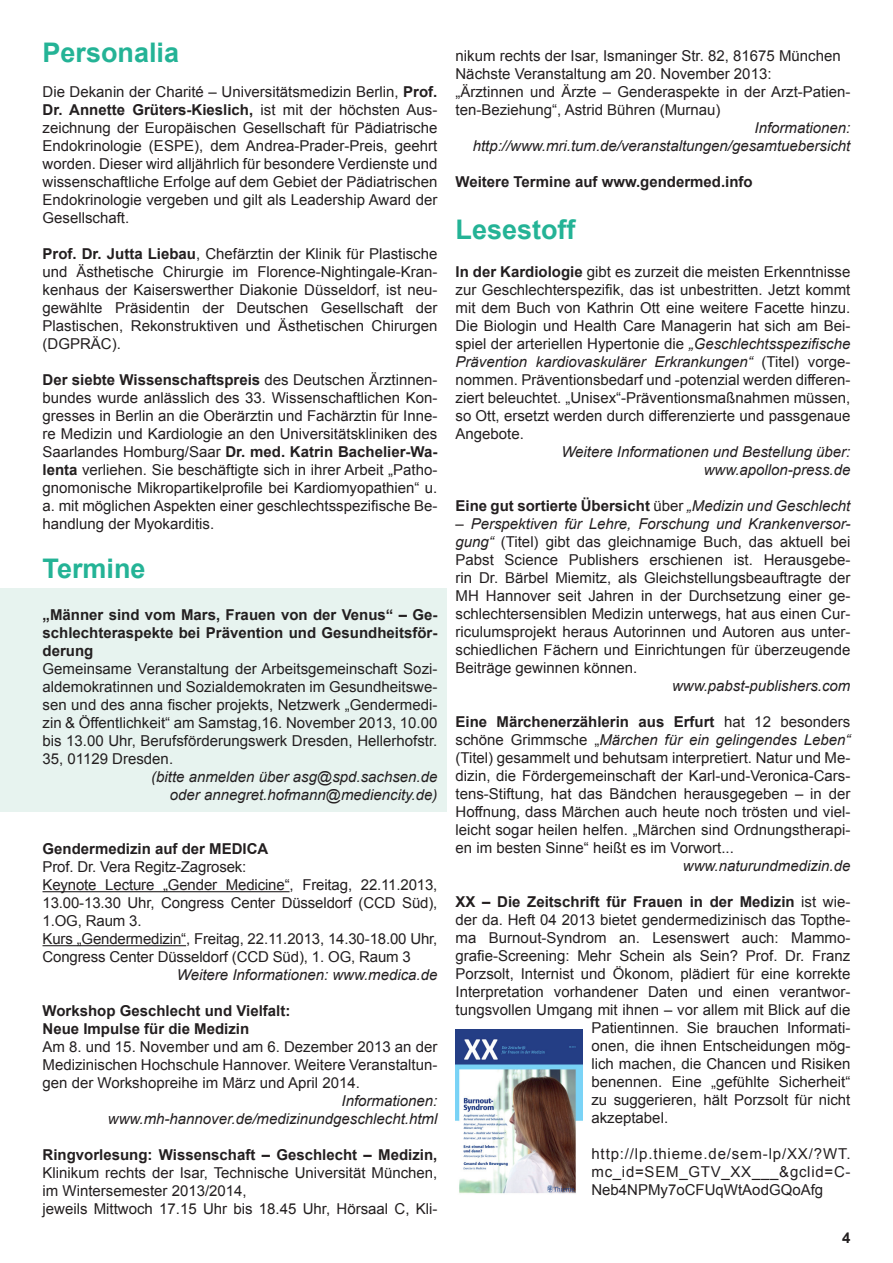
<style>
.page{position:relative;width:893px;height:1263px;background:#fff}
.page>*{position:absolute;margin:0;border:0;box-sizing:border-box;transform-origin:0 0}
.t1{font:700 27px "Arial";color:#24b396}
.t2{font:15px/18px "Arial";color:#231f20;text-align:justify}
.t3{font:700 15px/18px "Arial";color:#231f20;text-align:justify}
.t4{font:italic 15px/18px "Arial";color:#231f20;text-align:right}
.s1{font-weight:700}
.s2{font-style:italic}
.s3{font-weight:400}
.s4{font-weight:400;font-style:italic}
</style>
<div class="page">
<div style="left:0;top:588px;width:446px;height:223px;background:#e7f3ef"></div>
<hr style="left:43px;top:891px;width:247px;height:1px;background:#231f20">
<hr style="left:43px;top:945px;width:143px;height:1px;background:#231f20">
<img style="left:455px;top:1030px;width:128px;height:164px">
<h1 class="t1" style="left:43px;top:35px;width:138px">Personalia</h1>
<p class="t2" style="left:43px;top:83px;width:396px">Die Dekanin der Charité – Universitätsmedizin Berlin, <span class="s1">Prof.<br>Dr. Annette Grüters-Kieslich,</span> ist mit der höchsten Aus&shy;zeichnung der Europäischen Gesellschaft für Pädiatrische Endokrinologie (ESPE), dem Andrea-Prader-Preis, geehrt worden. Dieser wird alljährlich für besondere Verdienste und wissenschaftliche Erfolge auf dem Gebiet der Pädiatrischen Endokrinologie vergeben und gilt als Leadership Award der Gesellschaft.</p>
<p class="t2" style="left:43px;top:245px;width:396px"><span class="s1">Prof. Dr. Jutta Liebau</span>, Chefärztin der Klinik für Plastische und Ästhetische Chirurgie im Florence-Nightingale-Kran&shy;kenhaus der Kaiserswerther Diakonie Düsseldorf, ist neu&shy;gewählte Präsidentin der Deutschen Gesellschaft der Plastischen, Rekonstruktiven und Ästhetischen Chirurgen (DGPRÄC).</p>
<p class="t2" style="left:43px;top:371px;width:396px"><span class="s1">Der siebte Wissenschaftspreis</span> des Deutschen Ärztinnen&shy;bundes wurde anlässlich des 33. Wissenschaftlichen Kon&shy;gresses in Berlin an die Oberärztin und Fachärztin für Inne&shy;re Medizin und Kardiologie an den Universitätskliniken des Saarlandes Homburg/Saar <span class="s1">Dr. med. Katrin Bachelier-Wa&shy;lenta</span> verliehen. Sie beschäftigte sich in ihrer Arbeit „Patho&shy;gnomonische Mikropartikelprofile bei Kardiomyopathien“ u. a. mit möglichen Aspekten einer geschlechtsspezifische Be&shy;handlung der Myokarditis.</p>
<h1 class="t1" style="left:43px;top:551px;width:105px">Termine</h1>
<p class="t3" style="left:43px;top:606px;width:396px">„Männer sind vom Mars, Frauen von der Venus“ – Ge&shy;schlechteraspekte bei Prävention und Gesundheitsför&shy;derung</p>
<p class="t2" style="left:43px;top:660px;width:396px">Gemeinsame Veranstaltung der Arbeitsgemeinschaft Sozi&shy;aldemokratinnen und Sozialdemokraten im Gesundheitswe&shy;sen und des anna fischer projekts, Netzwerk „Gendermedi&shy;zin &amp; Öffentlichkeit“ am Samstag,16. November 2013, 10.00 bis 13.00 Uhr, Berufsförderungswerk Dresden, Hellerhofstr.<br>35, 01129 Dresden.</p>
<p class="t4" style="left:151px;top:768px;width:288px">(bitte anmelden über asg@spd.sachsen.de oder annegret.hofmann@mediencity.de)</p>
<p class="t3" style="left:43px;top:840px;width:227px">Gendermedizin auf der MEDICA</p>
<p class="t2" style="left:43px;top:858px;width:396px;text-align:left">Prof. Dr. Vera Regitz-Zagrosek:<br>Keynote Lecture „Gender Medicine“, Freitag, 22.11.2013, 13.00-13.30 Uhr, Congress Center Düsseldorf (CCD Süd), 1.OG, Raum 3.<br>Kurs „Gendermedizin“, Freitag, 22.11.2013, 14.30-18.00 Uhr, Congress Center Düsseldorf (CCD Süd), 1. OG, Raum 3</p>
<p class="t4" style="left:177px;top:966px;width:262px">Weitere Informationen: www.medica.de</p>
<p class="t3" style="left:43px;top:1002px;width:249px">Workshop Geschlecht und Vielfalt:<br>Neue Impulse für die Medizin</p>
<p class="t2" style="left:43px;top:1038px;width:396px">Am 8. und 15. November und am 6. Dezember 2013 an der Medizinischen Hochschule Hannover. Weitere Veranstaltun&shy;gen der Workshopreihe im März und April 2014.</p>
<p class="t4" style="left:108px;top:1092px;width:331px">Informationen: www.mh-hannover.de/medizinundgeschlecht.html</p>
<p class="t3" style="left:43px;top:1146px;width:396px">Ringvorlesung: Wissenschaft – Geschlecht – Medizin,</p>
<p class="t2" style="left:43px;top:1164px;width:396px;text-align:left">Klinikum rechts der Isar, Technische Universität München, im Wintersemester 2013/2014,<br>jeweils Mittwoch 17.15 Uhr bis 18.45 Uhr, Hörsaal C, Kli-</p>
<p class="t2" style="left:455px;top:47px;width:396px;text-align:left">nikum rechts der Isar, Ismaninger Str. 82, 81675 München Nächste Veranstaltung am 20. November 2013:<br>„Ärztinnen und Ärzte – Genderaspekte in der Arzt-Patien&shy;ten-Beziehung“, Astrid Bühren (Murnau)</p>
<p class="t4" style="left:473px;top:119px;width:379px">Informationen: http://www.mri.tum.de/veranstaltungen/gesamtuebersicht</p>
<p class="t3" style="left:455px;top:173px;width:299px">Weitere Termine auf www.gendermed.info</p>
<h1 class="t1" style="left:455px;top:211px;width:122px">Lesestoff</h1>
<p class="t2" style="left:455px;top:263px;width:396px"><span class="s1">In der Kardiologie</span> gibt es zurzeit die meisten Erkenntnisse zur Geschlechterspezifik, das ist unbestritten. Jetzt kommt mit dem Buch von Kathrin Ott eine weitere Facette hinzu.<br>Die Biologin und Health Care Managerin hat sich am Bei&shy;spiel der arteriellen Hypertonie die <span class="s2">„Geschlechtsspezifische Prävention kardiovaskulärer Erkrankungen“</span> (Titel) vorge&shy;nommen. Präventionsbedarf und -potenzial werden differen&shy;ziert beleuchtet. „Unisex“-Präventionsmaßnahmen müssen, so Ott, ersetzt werden durch differenzierte und passgenaue Angebote.</p>
<p class="t4" style="left:561px;top:443px;width:291px">Weitere Informationen und Bestellung über: www.apollon-press.de</p>
<p class="t3" style="left:455px;top:497px;width:396px">Eine gut sortierte Übersicht <span class="s3">über</span> <span class="s4">„Medizin und Geschlecht</span></p>
<p class="t2" style="left:455px;top:515px;width:396px"><span class="s2">– Perspektiven für Lehre, Forschung und Krankenversor&shy;gung“</span> (Titel) gibt das gleichnamige Buch, das aktuell bei Pabst Science Publishers erschienen ist. Herausgebe&shy;rin Dr. Bärbel Miemitz, als Gleichstellungsbeauftragte der MH Hannover seit Jahren in der Durchsetzung einer ge&shy;schlechtersensiblen Medizin unterwegs, hat aus einen Cur&shy;riculumsprojekt heraus Autorinnen und Autoren aus unter&shy;schiedlichen Fächern und Einrichtungen für überzeugende Beiträge gewinnen können.</p>
<p class="t4" style="left:672px;top:677px;width:180px">www.pabst-publishers.com</p>
<p class="t2" style="left:455px;top:713px;width:396px"><span class="s1">Eine Märchenerzählerin aus Erfurt</span> hat 12 besonders schöne Grimmsche „<span class="s2">Märchen für ein gelingendes Leben“ </span>(Titel) gesammelt und behutsam interpretiert. Natur und Me&shy;dizin, die Fördergemeinschaft der Karl-und-Veronica-Cars&shy;tens-Stiftung, hat das Bändchen herausgegeben – in der Hoffnung, dass Märchen auch heute noch trösten und viel&shy;leicht sogar heilen helfen. „Märchen sind Ordnungstherapi&shy;en im besten Sinne“ heißt es im Vorwort...</p>
<p class="t4" style="left:683px;top:857px;width:169px">www.naturundmedizin.de</p>
<p class="t3" style="left:455px;top:893px;width:396px">XX – Die Zeitschrift für Frauen in der Medizin <span class="s3">ist wie-</span></p>
<p class="t2" style="left:455px;top:911px;width:396px">der da. Heft 04 2013 bietet gendermedizinisch das Topthe-</p>
<p class="t2" style="left:455px;top:929px;width:396px">ma Burnout-Syndrom an. Lesenswert auch: Mammo-</p>
<p class="t2" style="left:455px;top:947px;width:396px">grafie-Screening: Mehr Schein als Sein? Prof. Dr. Franz</p>
<p class="t2" style="left:455px;top:965px;width:396px">Porzsolt, Internist und Ökonom, plädiert für eine korrekte</p>
<p class="t2" style="left:455px;top:983px;width:396px">Interpretation vorhandener Daten und einen verantwor-</p>
<p class="t2" style="left:455px;top:1001px;width:396px">tungsvollen Umgang mit ihnen – vor allem mit Blick auf die</p>
<p class="t2" style="left:591px;top:1019px;width:261px">Patientinnen. Sie brauchen Informati-</p>
<p class="t2" style="left:591px;top:1037px;width:261px">onen, die ihnen Entscheidungen mög-</p>
<p class="t2" style="left:591px;top:1055px;width:260px">lich machen, die Chancen und Risiken</p>
<p class="t2" style="left:591px;top:1073px;width:260px">benennen. Eine „gefühlte Sicherheit“</p>
<p class="t2" style="left:591px;top:1091px;width:260px">zu suggerieren, hält Porzsolt für nicht</p>
<p class="t2" style="left:591px;top:1109px;width:78px">akzeptabel.</p>
<p class="t2" style="left:591px;top:1145px;width:261px">http://lp.thieme.de/sem-lp/XX/?WT. mc_id=SEM_GTV_XX___&amp;gclid=C-Neb4NPMy7oCFUqWtAodGQoAfg</p>
<p class="t3" style="left:842px;top:1229px;width:10px">4</p>
</div>
